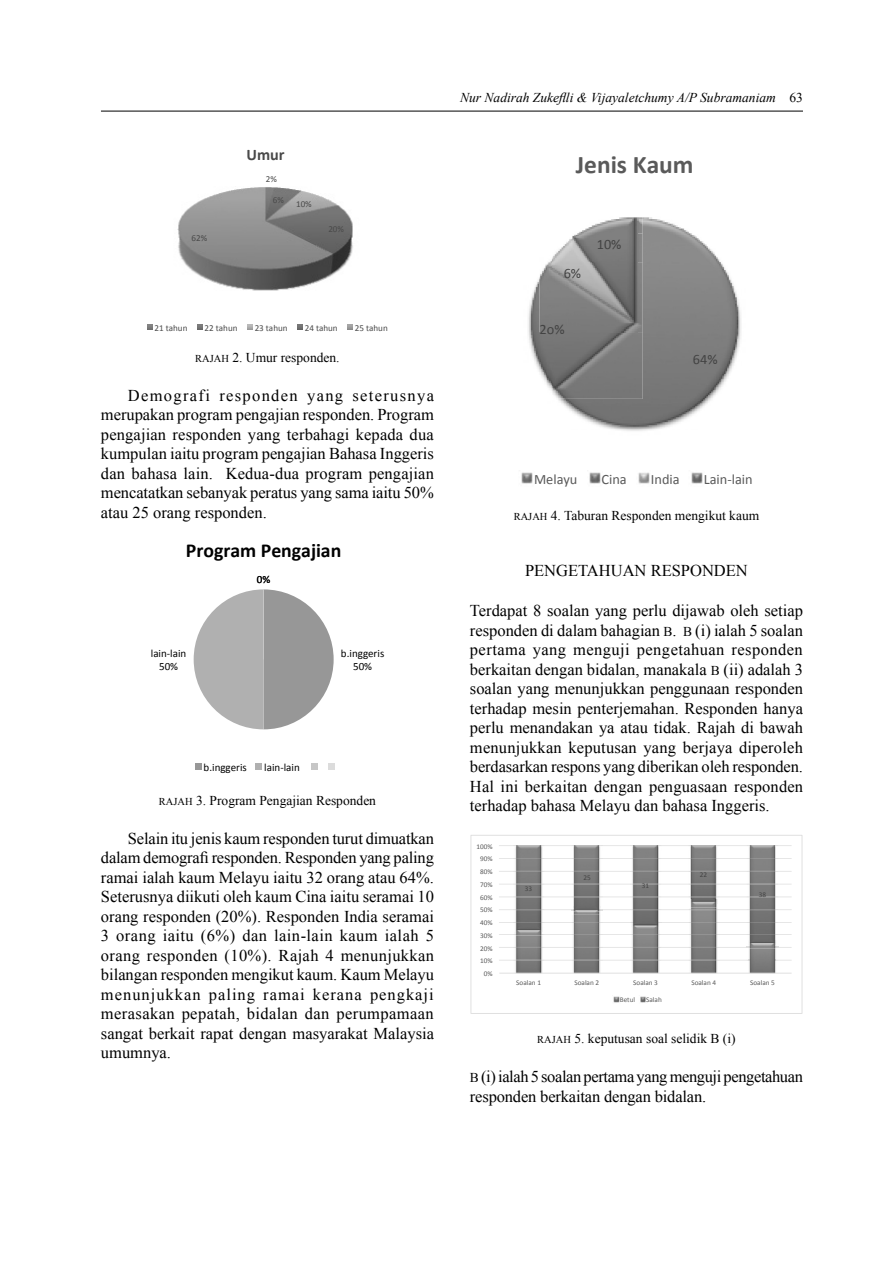
<style>
.page{position:relative;width:893px;height:1263px;background:#fff}
.page>*{position:absolute;margin:0;border:0;box-sizing:border-box;transform-origin:0 0}
.t1{font:700 25.35px "Calibri";color:#5a5a5a}
.t2{font:700 19.8px "Calibri";color:#000}
.t3{font:16.5px/19.5px "Times New Roman";color:#000;text-align:justify}
.t4{font:16.5px/19.5px "Times New Roman";letter-spacing:-.025em;color:#000}
.t5{font:700 16.2px "Calibri";color:#494949}
.t6{font:14.25px "Calibri";color:#5a5a5a}
.t7{font:14.25px "Calibri";color:#434343}
.t8{font:13.5px "Times New Roman";color:#000}
.t9{font:italic 13.5px "Times New Roman";color:#000}
.t10{font:10.95px/13.2px "Calibri";color:#000;text-align:center}
.t11{font:9.15px "Calibri";color:#494949}
.t12{font:7.2px "Calibri";color:#5a5a5a}
.t13{font:7.2px "Calibri";color:#434343}
.s1{font-size:10.5px}
.s2{font-style:normal}
.s3{font-size:13.5px}
</style>
<div class="page">
<hr style="left:101px;top:111px;width:702px;height:1px;background:#000">
<svg style="left:147px;top:187px;width:206px;height:143px"></svg>
<svg style="left:194px;top:589px;width:140px;height:140px"></svg>
<svg style="left:195px;top:764px;width:6px;height:6px"></svg>
<svg style="left:256px;top:764px;width:6px;height:6px"></svg>
<svg style="left:311px;top:764px;width:6px;height:6px"></svg>
<svg style="left:328px;top:764px;width:6px;height:6px"></svg>
<svg style="left:521px;top:217px;width:220px;height:267px"></svg>
<hr style="left:499px;top:960px;width:293px;height:1px;background:#e0e0e0">
<hr style="left:499px;top:947px;width:293px;height:1px;background:#e0e0e0">
<hr style="left:499px;top:934px;width:293px;height:1px;background:#e0e0e0">
<hr style="left:499px;top:922px;width:293px;height:1px;background:#e0e0e0">
<hr style="left:499px;top:909px;width:293px;height:1px;background:#e0e0e0">
<hr style="left:499px;top:896px;width:293px;height:1px;background:#e0e0e0">
<hr style="left:499px;top:884px;width:293px;height:1px;background:#e0e0e0">
<hr style="left:499px;top:871px;width:293px;height:1px;background:#e0e0e0">
<hr style="left:499px;top:858px;width:293px;height:1px;background:#e0e0e0">
<hr style="left:499px;top:845px;width:293px;height:1px;background:#e0e0e0">
<img style="left:513px;top:923px;width:31px;height:50px">
<img style="left:513px;top:947px;width:31px;height:13px">
<img style="left:513px;top:848px;width:31px;height:74px">
<img style="left:513px;top:927px;width:31px;height:8px">
<img style="left:572px;top:845px;width:28px;height:128px">
<img style="left:515px;top:923px;width:27px;height:50px">
<img style="left:515px;top:947px;width:27px;height:13px">
<svg style="left:515px;top:934px;width:27px;height:1px"></svg>
<img style="left:573px;top:922px;width:27px;height:38px">
<img style="left:632px;top:845px;width:27px;height:128px">
<img style="left:632px;top:934px;width:27px;height:26px">
<img style="left:690px;top:845px;width:27px;height:128px">
<img style="left:690px;top:909px;width:27px;height:51px">
<img style="left:748px;top:845px;width:28px;height:128px">
<svg style="left:748px;top:960px;width:28px;height:1px"></svg>
<svg style="left:747px;top:944px;width:31px;height:4px"></svg>
<img style="left:515px;top:845px;width:27px;height:78px">
<img style="left:515px;top:927px;width:27px;height:4px">
<svg style="left:572px;top:907px;width:31px;height:8px"></svg>
<svg style="left:632px;top:922px;width:27px;height:8px"></svg>
<img style="left:690px;top:899px;width:27px;height:4px">
<img style="left:748px;top:940px;width:28px;height:4px">
<hr style="left:499px;top:973px;width:293px;height:1px;background:#e0e0e0">
<svg style="left:613px;top:996px;width:7px;height:7px"></svg>
<svg style="left:640px;top:996px;width:6px;height:7px"></svg>
<div style="left:470px;top:835px;width:332px;height:179px;border:1px solid #e0e0e0"></div>
<p class="t11" style="left:192px;top:232px;width:17px">62%</p>
<p class="t5" style="left:247px;top:144px;width:40px">Umur</p>
<p class="t11" style="left:266px;top:173px;width:13px">2%</p>
<p class="t11" style="left:273px;top:194px;width:13px">6%</p>
<p class="t11" style="left:296px;top:198px;width:17px">10%</p>
<p class="t11" style="left:328px;top:223px;width:17px">20%</p>
<p class="t11" style="left:154px;top:322px;width:34px">21 tahun</p>
<p class="t11" style="left:205px;top:322px;width:34px">22 tahun</p>
<p class="t11" style="left:255px;top:322px;width:34px">23 tahun</p>
<p class="t11" style="left:305px;top:322px;width:34px">24 tahun</p>
<p class="t11" style="left:355px;top:322px;width:34px">25 tahun</p>
<p class="t8" style="left:195px;top:348px;width:146px"><span class="s1">RAJAH</span> 2. Umur responden.</p>
<p class="t3" style="left:101px;top:385px;width:335px;text-indent:27px">Demografi responden yang seterusnya merupakan program pengajian responden. Program pengajian responden yang terbahagi kepada dua kumpulan iaitu program pengajian Bahasa Inggeris dan bahasa lain. Kedua-dua program pengajian mencatatkan sebanyak peratus yang sama iaitu 50% atau 25 orang responden.</p>
<p class="t2" style="left:186px;top:538px;width:157px">Program Pengajian</p>
<p class="t10" style="left:151px;top:647px;width:37px">lain-lain<br>50%</p>
<p class="t10" style="left:257px;top:572px;width:15px">0%</p>
<p class="t10" style="left:341px;top:647px;width:45px">b.inggeris<br>50%</p>
<p class="t10" style="left:204px;top:761px;width:45px">b.inggeris</p>
<p class="t10" style="left:264px;top:761px;width:37px">lain-lain</p>
<p class="t8" style="left:159px;top:791px;width:219px"><span class="s1">RAJAH</span> 3. Program Pengajian Responden</p>
<p class="t3" style="left:101px;top:828px;width:335px;text-indent:27px">Selain itu jenis kaum responden turut dimuatkan dalam demografi responden. Responden yang paling ramai ialah kaum Melayu iaitu 32 orang atau 64%.<br>Seterusnya diikuti oleh kaum Cina iaitu seramai 10 orang responden (20%). Responden India seramai 3 orang iaitu (6%) dan lain-lain kaum ialah 5 orang responden (10%). Rajah 4 menunjukkan bilangan responden mengikut kaum. Kaum Melayu menunjukkan paling ramai kerana pengkaji merasakan pepatah, bidalan dan perumpamaan sangat berkait rapat dengan masyarakat Malaysia umumnya.</p>
<p class="t9" style="left:460px;top:88px;width:344px">Nur Nadirah Zukeflli &amp; Vijayaletchumy A/P Subramaniam <span class="s2">63</span></p>
<h1 class="t1" style="left:576px;top:148px;width:119px">Jenis Kaum</h1>
<p class="t7" style="left:564px;top:265px;width:19px">6%</p>
<p class="t7" style="left:597px;top:236px;width:26px">10%</p>
<p class="t7" style="left:540px;top:320px;width:27px">2o%</p>
<p class="t7" style="left:693px;top:350px;width:26px">64%</p>
<p class="t6" style="left:534px;top:470px;width:45px">Melayu</p>
<p class="t6" style="left:602px;top:470px;width:27px">Cina</p>
<p class="t6" style="left:651px;top:470px;width:30px">India</p>
<p class="t6" style="left:704px;top:470px;width:50px">Lain-lain</p>
<p class="t8" style="left:514px;top:507px;width:247px"><span class="s1">RAJAH</span> 4. Taburan Responden mengikut kaum</p>
<p class="t3" style="left:525px;top:560px;width:224px">PENGETAHUAN RESPONDEN</p>
<p class="t3" style="left:470px;top:601px;width:335px">Terdapat 8 soalan yang perlu dijawab oleh setiap responden di dalam bahagian <span class="s3">B</span>. <span class="s3">B</span> (i) ialah 5 soalan pertama yang menguji pengetahuan responden berkaitan dengan bidalan, manakala <span class="s3">B</span> (ii) adalah 3 soalan yang menunjukkan penggunaan responden terhadap mesin penterjemahan. Responden hanya perlu menandakan ya atau tidak. Rajah di bawah menunjukkan keputusan yang berjaya diperoleh berdasarkan respons yang diberikan oleh responden.<br>Hal ini berkaitan dengan penguasaan responden terhadap bahasa Melayu dan bahasa Inggeris.</p>
<p class="t12" style="left:476px;top:842px;width:18px">100%</p>
<p class="t12" style="left:480px;top:854px;width:14px">90%</p>
<p class="t12" style="left:480px;top:867px;width:14px">80%</p>
<p class="t12" style="left:480px;top:880px;width:14px">70%</p>
<p class="t12" style="left:480px;top:893px;width:14px">60%</p>
<p class="t12" style="left:480px;top:905px;width:14px">50%</p>
<p class="t12" style="left:480px;top:918px;width:14px">40%</p>
<p class="t12" style="left:480px;top:931px;width:14px">30%</p>
<p class="t12" style="left:480px;top:943px;width:14px">20%</p>
<p class="t12" style="left:480px;top:956px;width:14px">10%</p>
<p class="t12" style="left:484px;top:969px;width:10px">0%</p>
<p class="t13" style="left:525px;top:884px;width:9px">33</p>
<p class="t13" style="left:583px;top:873px;width:9px">25</p>
<p class="t13" style="left:642px;top:881px;width:9px">31</p>
<p class="t13" style="left:700px;top:870px;width:9px">22</p>
<p class="t13" style="left:759px;top:890px;width:9px">38</p>
<p class="t12" style="left:516px;top:978px;width:26px">Soalan 1</p>
<p class="t12" style="left:574px;top:978px;width:26px">Soalan 2</p>
<p class="t12" style="left:633px;top:978px;width:26px">Soalan 3</p>
<p class="t12" style="left:691px;top:978px;width:26px">Soalan 4</p>
<p class="t12" style="left:750px;top:978px;width:26px">Soalan 5</p>
<p class="t12" style="left:620px;top:995px;width:17px">Betul</p>
<p class="t12" style="left:646px;top:995px;width:17px">Salah</p>
<p class="t8" style="left:537px;top:1030px;width:200px"><span class="s1">RAJAH</span> 5. keputusan soal selidik B (i)</p>
<p class="t4" style="left:470px;top:1067px;width:335px"><span class="s3">B</span> (i) ialah 5 soalan pertama yang menguji pengetahuan responden berkaitan dengan bidalan.</p>
</div>
